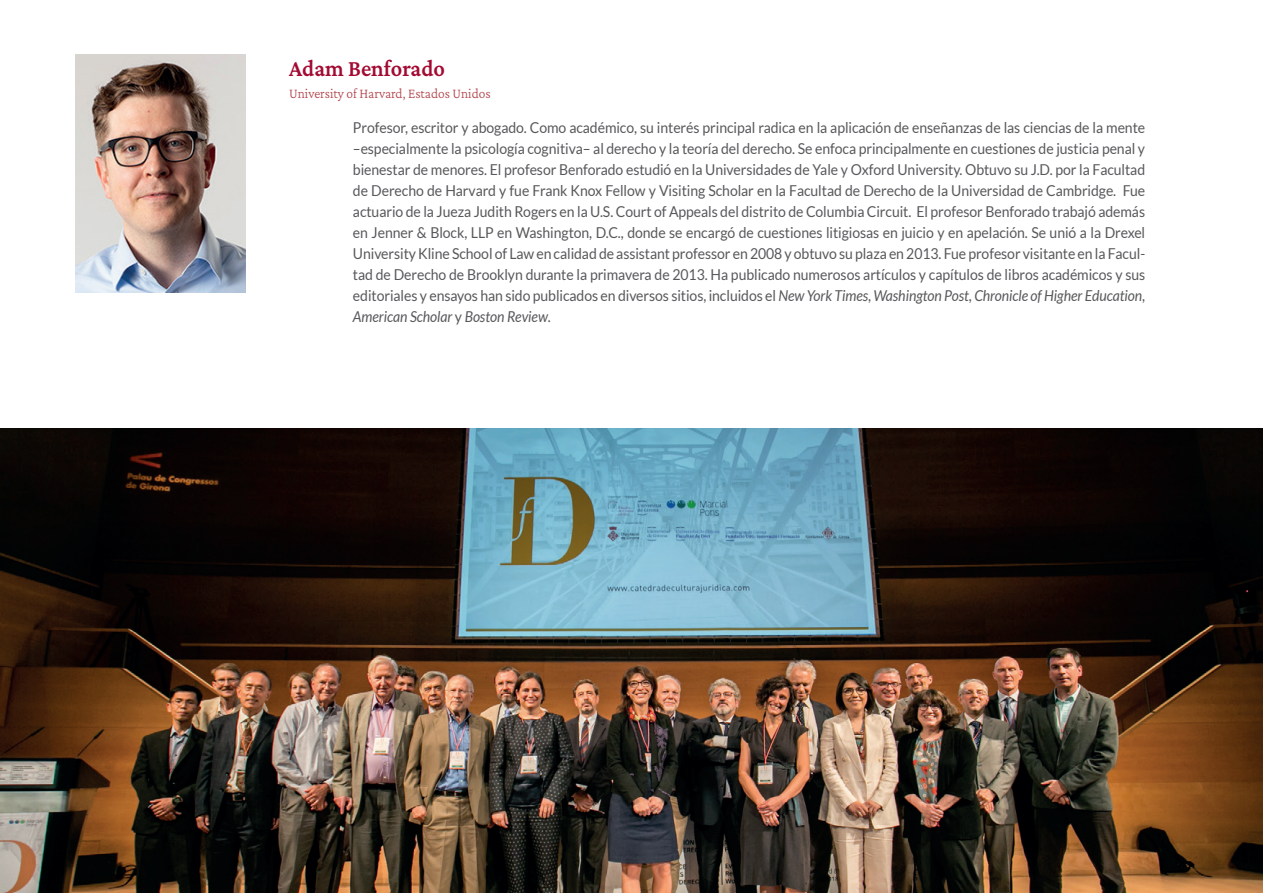
<style>
.page{position:relative;width:1263px;height:893px;background:#fff}
.page>*{position:absolute;margin:0;border:0;box-sizing:border-box;transform-origin:0 0}
.t1{font:600 24px "Crimson Pro";color:#a30a32;scale:.94 1}
.t2{font:15px/21px "Lato";letter-spacing:-.005em;color:#57585a;text-align:justify;scale:.94 1}
.t3{font:300 14.4px "Crimson Pro";color:#b3434b;scale:.94 1}
.s1{font-style:italic}
</style>
<div class="page">
<img style="left:75px;top:54px;width:170px;height:238px">
<img style="left:0;top:428px;width:1263px;height:465px">
<h1 class="t1" style="left:289px;top:52px;width:167px">Adam Benforado</h1>
<p class="t3" style="left:289px;top:84px;width:216px">University of Harvard, Estados Unidos</p>
<p class="t2" style="left:353px;top:117px;width:844px">Profesor, escritor y abogado. Como académico, su interés principal radica en la aplicación de enseñanzas de las ciencias de la mente –especialmente la psicología cognitiva– al derecho y la teoría del derecho. Se enfoca principalmente en cuestiones de justicia penal y bienestar de menores. El profesor Benforado estudió en la Universidades de Yale y Oxford University. Obtuvo su J.D. por la Facultad de Derecho de Harvard y fue Frank Knox Fellow y Visiting Scholar en la Facultad de Derecho de la Universidad de Cambridge. Fue actuario de la Jueza Judith Rogers en la U.S. Court of Appeals del distrito de Columbia Circuit. El profesor Benforado trabajó además en Jenner &amp; Block, LLP en Washington, D.C., donde se encargó de cuestiones litigiosas en juicio y en apelación. Se unió a la Drexel University Kline School of Law en calidad de assistant professor en 2008 y obtuvo su plaza en 2013. Fue profesor visitante en la Facul&shy;tad de Derecho de Brooklyn durante la primavera de 2013. Ha publicado numerosos artículos y capítulos de libros académicos y sus editoriales y ensayos han sido publicados en diversos sitios, incluidos el <span class="s1">New York Times</span>, <span class="s1">Washington Post</span>, <span class="s1">Chronicle of Higher Education</span>, <span class="s1">American Scholar</span> y <span class="s1">Boston Review</span>.</p>
</div>
